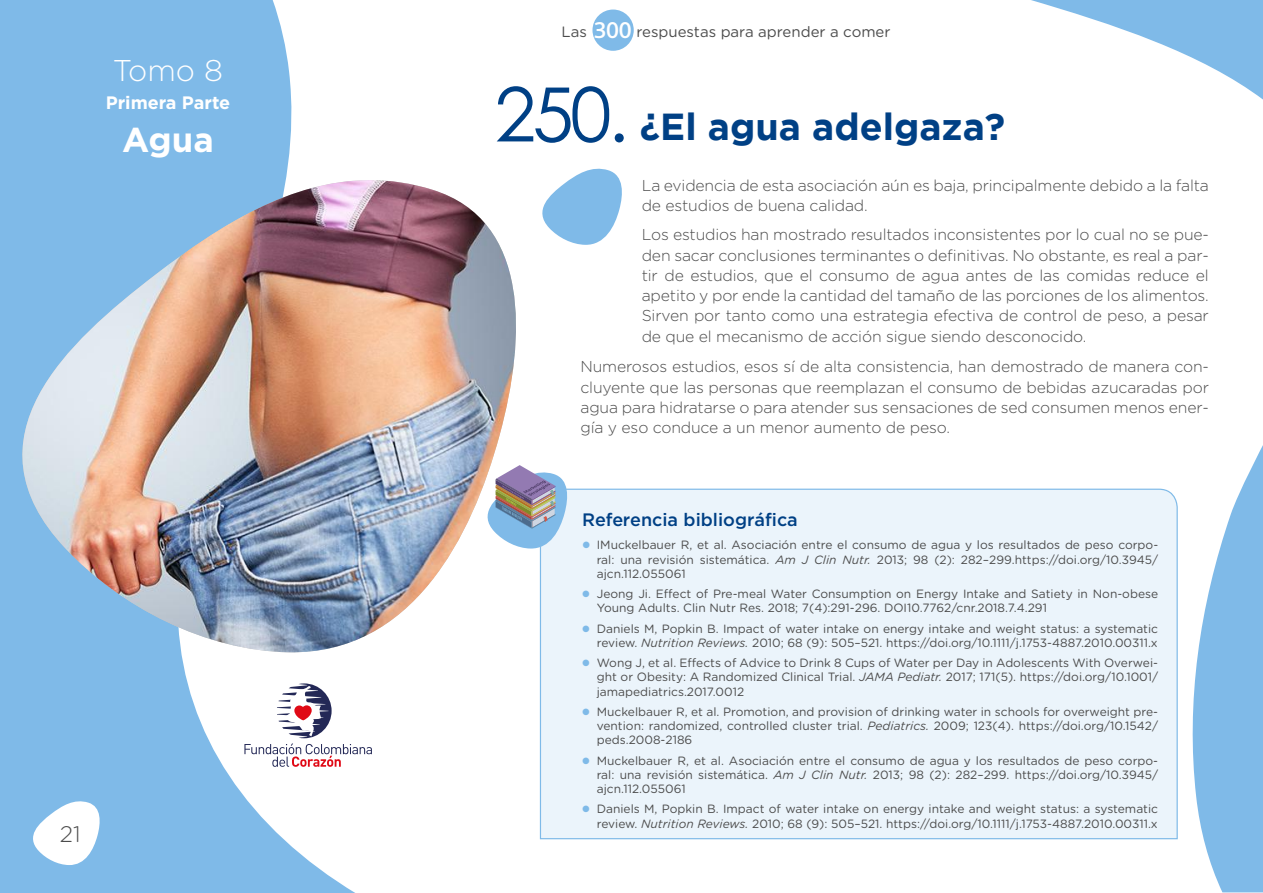
<style>
.page{position:relative;width:1263px;height:893px;background:#fff}
.page>*{position:absolute;margin:0;border:0;box-sizing:border-box;transform-origin:0 0}
.t1{font:75px "Century Gothic";color:#004085}
.t2{font:700 37.5px "Gotham";color:#004085}
.t3{font:700 34.5px "Gotham";color:#fff}
.t4{font:300 30px "Gotham";color:#fff}
.t5{font:500 24px "Bliss Pro";color:#fff}
.t6{font:300 22.5px "Gotham Rounded";color:#4c4c4c}
.t7{font:500 18px "Gotham";color:#004085}
.t8{font:700 18px "Gotham";color:#fff}
.t9{font:300 15.75px/20.2px "Gotham Rounded";letter-spacing:-.01em;color:#4c4c4c;text-align:justify}
.t10{font:15px "Gotham Rounded";color:#4c4c4c}
.t11{font:12px/14.2px "Gotham Rounded";color:#4c4c4c;text-align:justify}
.s1{font-style:italic}
</style>
<div class="page">
<svg style="left:0;top:0;width:355px;height:893px;fill:#7fbae8"></svg>
<svg style="left:1031px;top:0;width:232px;height:100px"></svg>
<svg style="left:1192px;top:445px;width:71px;height:447px"></svg>
<svg style="left:25px;top:798px;width:77px;height:67px"></svg>
<div style="left:592px;top:10px;width:42px;height:41px;background:#7fbae8;border-radius:50%"></div>
<svg style="left:542px;top:168px;width:80px;height:77px"></svg>
<svg style="left:0;top:157px;width:355px;height:498px;background:#8ac0ea"></svg>
<img style="left:21px;top:180px;width:495px;height:474px">
<svg style="left:244px;top:683px;width:128px;height:84px"></svg>
<div style="left:539px;top:488px;width:639px;height:352px;background:#ebf4fb"></div>
<img style="left:478px;top:465px;width:91px;height:84px">
<svg style="left:583px;top:542px;width:7px;height:6px"></svg>
<svg style="left:583px;top:591px;width:6px;height:6px"></svg>
<svg style="left:583px;top:625px;width:6px;height:7px"></svg>
<svg style="left:583px;top:660px;width:6px;height:6px"></svg>
<svg style="left:583px;top:708px;width:6px;height:7px"></svg>
<svg style="left:583px;top:757px;width:6px;height:7px"></svg>
<svg style="left:583px;top:806px;width:6px;height:6px"></svg>
<h3 class="t4" style="left:113px;top:54px;width:112px">Tomo 8</h3>
<h3 class="t8" style="left:106px;top:92px;width:126px">Primera Parte</h3>
<h3 class="t3" style="left:122px;top:120px;width:93px">Agua</h3>
<h3 class="t6" style="left:60px;top:819px;width:22px">21</h3>
<h3 class="t5" style="left:594px;top:15px;width:40px">300</h3>
<p class="t10" style="left:561px;top:21px;width:27px">Las</p>
<p class="t10" style="left:636px;top:21px;width:256px">respuestas para aprender a comer</p>
<h1 class="t1" style="left:494px;top:62px;width:136px">250.</h1>
<h2 class="t2" style="left:640px;top:105px;width:367px">¿El agua adelgaza?</h2>
<h3 class="t9" style="left:642px;top:174px;width:569px">La evidencia de esta asociación aún es baja, principalmente debido a la falta de estudios de buena calidad.</h3>
<p class="t9" style="left:642px;top:224px;width:569px">Los estudios han mostrado resultados inconsistentes por lo cual no se pue&shy;den sacar conclusiones terminantes o definitivas. No obstante, es real a par&shy;tir de estudios, que el consumo de agua antes de las comidas reduce el apetito y por ende la cantidad del tamaño de las porciones de los alimentos.<br>Sirven por tanto como una estrategia efectiva de control de peso, a pesar de que el mecanismo de acción sigue siendo desconocido.</p>
<p class="t9" style="left:580px;top:356px;width:630px">Numerosos estudios, esos sí de alta consistencia, han demostrado de manera con&shy;cluyente que las personas que reemplazan el consumo de bebidas azucaradas por agua para hidratarse o para atender sus sensaciones de sed consumen menos ener&shy;gía y eso conduce a un menor aumento de peso.</p>
<h3 class="t7" style="left:582px;top:509px;width:217px">Referencia bibliográfica</h3>
<p class="t11" style="left:597px;top:537px;width:563px">IMuckelbauer R, et al. Asociación entre el consumo de agua y los resultados de peso corpo&shy;ral: una revisión sistemática. <span class="s1">Am J Clin Nutr.</span> 2013; 98 (2): 282–299.https://doi.org/10.3945/ ajcn.112.055061</p>
<p class="t11" style="left:597px;top:586px;width:563px">Jeong Ji. Effect of Pre-meal Water Consumption on Energy Intake and Satiety in Non-obese<br>Young Adults. Clin Nutr Res. 2018; 7(4):291-296. DOI10.7762/cnr.2018.7.4.291</p>
<p class="t11" style="left:597px;top:621px;width:563px">Daniels M, Popkin B. Impact of water intake on energy intake and weight status: a systematic review. <span class="s1">Nutrition Reviews.</span> 2010; 68 (9): 505–521. https://doi.org/10.1111/j.1753-4887.2010.00311.x</p>
<p class="t11" style="left:597px;top:655px;width:563px">Wong J, et al. Effects of Advice to Drink 8 Cups of Water per Day in Adolescents With Overwei&shy;ght or Obesity: A Randomized Clinical Trial. <span class="s1">JAMA Pediatr.</span> 2017; 171(5). https://doi.org/10.1001/ jamapediatrics.2017.0012</p>
<p class="t11" style="left:597px;top:704px;width:563px">Muckelbauer R, et al. Promotion, and provision of drinking water in schools for overweight pre&shy;vention: randomized, controlled cluster trial. <span class="s1">Pediatrics.</span> 2009; 123(4). https://doi.org/10.1542/ peds.2008-2186</p>
<p class="t11" style="left:597px;top:753px;width:563px">Muckelbauer R, et al. Asociación entre el consumo de agua y los resultados de peso corpo&shy;ral: una revisión sistemática. <span class="s1">Am J Clin Nutr.</span> 2013; 98 (2): 282–299. https://doi.org/10.3945/ ajcn.112.055061</p>
<p class="t11" style="left:597px;top:801px;width:563px">Daniels M, Popkin B. Impact of water intake on energy intake and weight status: a systematic review. <span class="s1">Nutrition Reviews.</span> 2010; 68 (9): 505–521. https://doi.org/10.1111/j.1753-4887.2010.00311.x</p>
</div>
